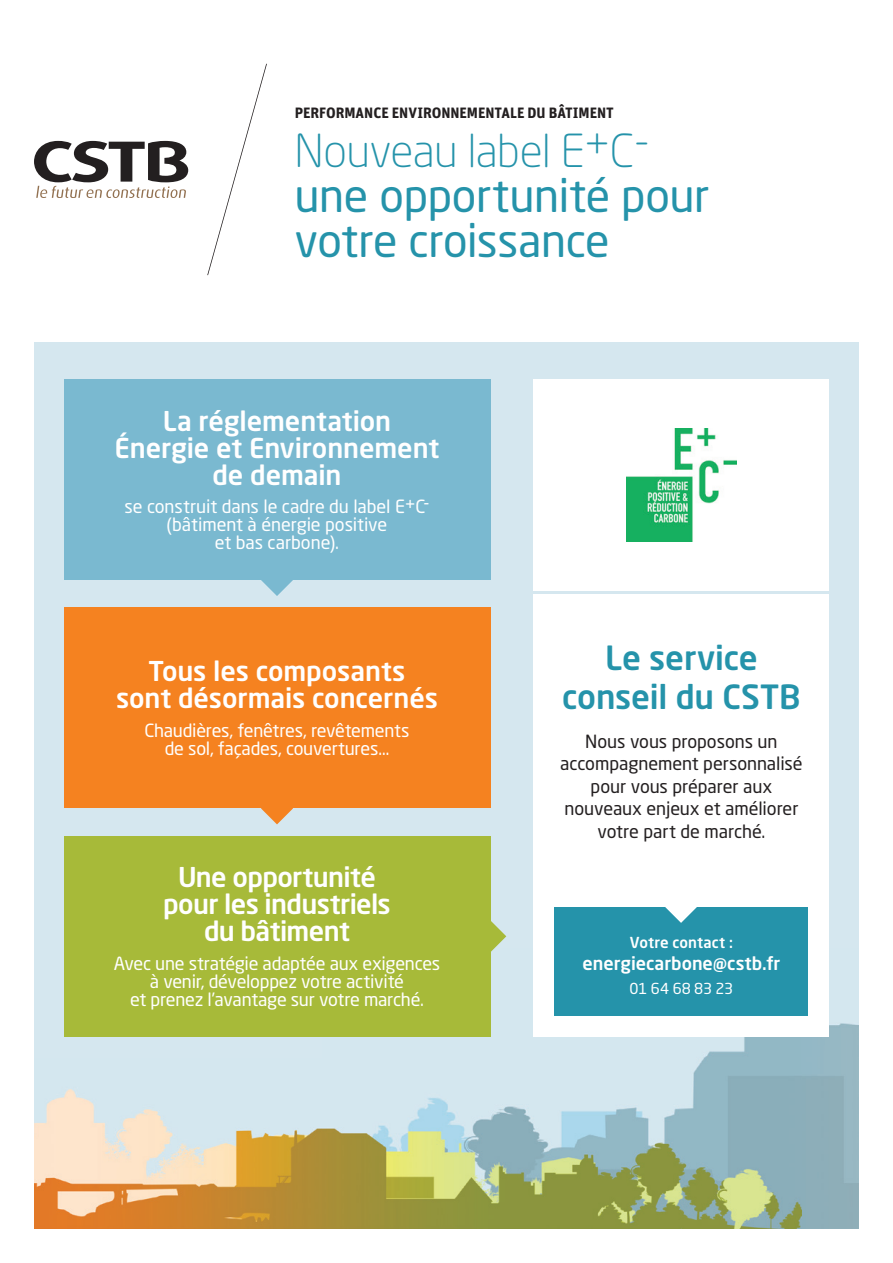
<style>
.page{position:relative;width:893px;height:1263px;background:#fff}
.page>*{position:absolute;margin:0;border:0;box-sizing:border-box;transform-origin:0 0}
.t1{font:45px/45px "Neo Sans Pro";letter-spacing:-.01em;color:#2593aa}
.t2{font:300 45px "Neo Sans Pro";letter-spacing:-.01em;color:#2593aa}
.t3{font:500 33px/39px "Neo Sans Pro";letter-spacing:-.005em;color:#2593aa;text-align:center}
.t4{font:500 27px/27px "Neo Sans Pro";letter-spacing:-.005em;color:#fff;text-align:center}
.t5{font:500 27px/27px "Neo Sans Pro";letter-spacing:-.025em;color:#fff;text-align:center}
.t6{font:18px/18px "Neo Sans Pro";letter-spacing:-.015em;color:#fff;text-align:center}
.t7{font:18px/22.5px "Neo Sans Pro";letter-spacing:-.005em;color:#231f20;text-align:center}
.t8{font:500 18px "Neo Sans Pro";color:#fff}
.t9{font:700 15px "Unit OT";color:#231f20}
.t10{font:500 15px "Neo Sans Pro";letter-spacing:.01em;color:#fff}
.t11{font:15px "Neo Sans Pro";letter-spacing:-.01em;color:#fff}
</style>
<div class="page">
<div style="left:34px;top:342px;width:825px;height:887px;background:#d5e7ef"></div>
<img style="left:490px;top:948px;width:369px;height:281px">
<div style="left:534px;top:988px;width:295px;height:49px;background:#fff"></div>
<div style="left:534px;top:594px;width:295px;height:400px;background:#fff"></div>
<svg style="left:207px;top:64px;width:60px;height:211px"></svg>
<svg style="left:34px;top:141px;width:154px;height:57px"></svg>
<div style="left:64px;top:607px;width:426px;height:201px;background:#f58220"></div>
<svg style="left:261px;top:808px;width:32px;height:16px"></svg>
<div style="left:64px;top:836px;width:426px;height:201px;background:#a7ba39"></div>
<svg style="left:490px;top:920px;width:16px;height:32px"></svg>
<div style="left:64px;top:379px;width:426px;height:201px;background:#7ab9d0"></div>
<svg style="left:261px;top:580px;width:32px;height:16px"></svg>
<div style="left:534px;top:379px;width:295px;height:212px;background:#fff"></div>
<div style="left:555px;top:907px;width:253px;height:108px;background:#2593aa"></div>
<svg style="left:665px;top:907px;width:32px;height:16px"></svg>
<img style="left:626px;top:428px;width:111px;height:114px">
<img style="left:34px;top:1059px;width:768px;height:170px">
<p class="t9" style="left:295px;top:103px;width:321px">PERFORMANCE ENVIRONNEMENTALE DU BÂTIMENT</p>
<h1 class="t2" style="left:295px;top:124px;width:356px">Nouveau label E+C-</h1>
<h1 class="t1" style="left:295px;top:173px;width:416px">une opportunité pour votre croissance</h1>
<h3 class="t4" style="left:115px;top:406px;width:326px">La réglementation<br>Énergie et Environnement de demain</h3>
<p class="t6" style="left:124px;top:497px;width:307px">se construit dans le cadre du label E+C-(bâtiment à énergie positive<br>et bas carbone).</p>
<h3 class="t4" style="left:116px;top:657px;width:323px">Tous les composants<br>sont désormais concernés</h3>
<p class="t6" style="left:145px;top:721px;width:266px">Chaudières, fenêtres, revêtements de sol, façades, couvertures…</p>
<h3 class="t5" style="left:163px;top:863px;width:229px">Une opportunité pour les industriels du bâtiment</h3>
<p class="t6" style="left:114px;top:954px;width:328px">Avec une stratégie adaptée aux exigences à venir, développez votre activité<br>et prenez l’avantage sur votre marché.</p>
<h2 class="t3" style="left:562px;top:638px;width:240px">Le service conseil du CSTB</h2>
<p class="t7" style="left:560px;top:729px;width:244px">Nous vous proposons un accompagnement personnalisé pour vous préparer aux nouveaux enjeux et améliorer votre part de marché.</p>
<p class="t10" style="left:630px;top:933px;width:105px">Votre contact :</p>
<p class="t8" style="left:583px;top:952px;width:199px">energiecarbone@cstb.fr</p>
<p class="t11" style="left:630px;top:979px;width:105px">01 64 68 83 23</p>
</div>
